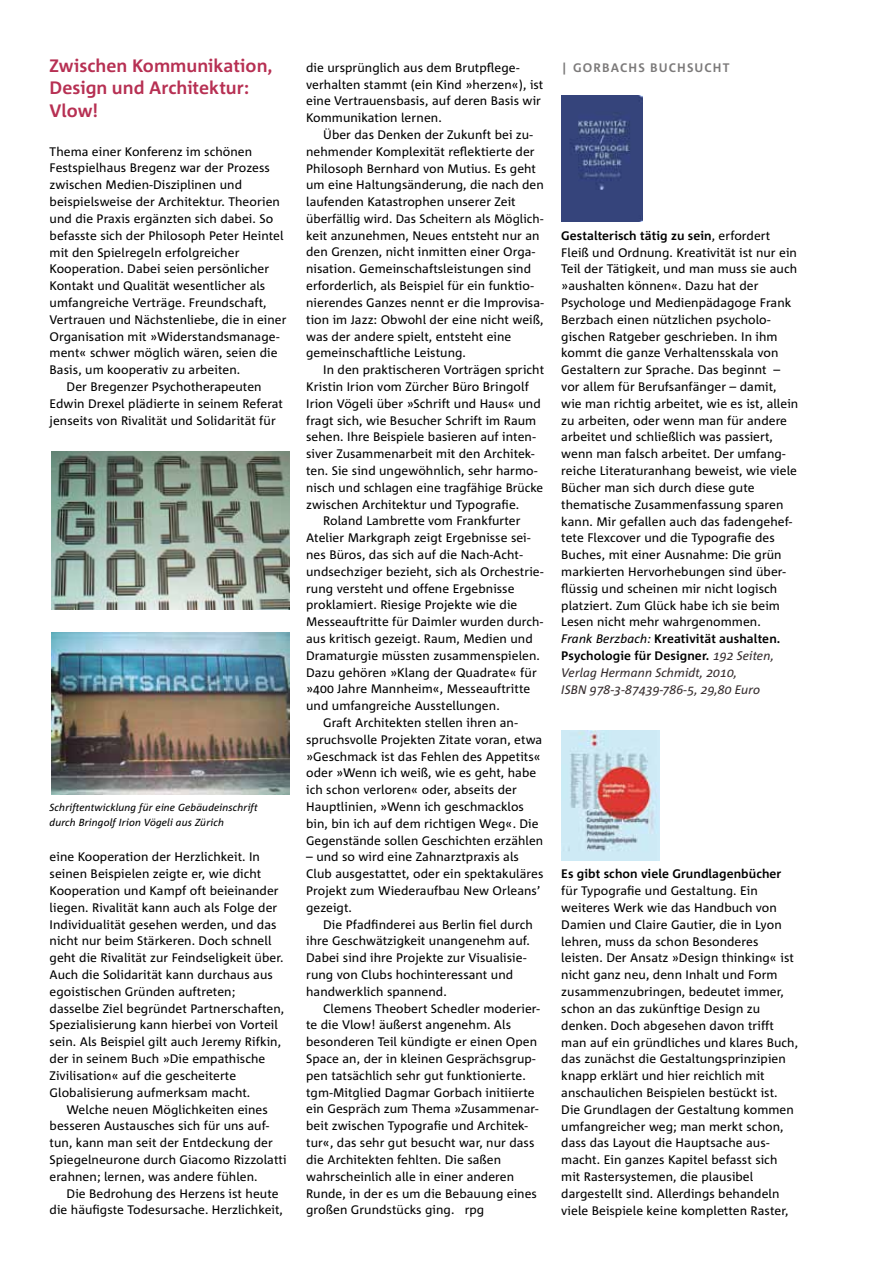
<style>
.page{position:relative;width:893px;height:1263px;background:#fff}
.page>*{position:absolute;margin:0;border:0;box-sizing:border-box;transform-origin:0 0}
.t1{font:700 18px/22.5px "Corpid";color:#b73053}
.t2{font:12.3px/16.8px "Corpid";letter-spacing:.005em;color:#000}
.t3{font:700 12.3px "Corpid";letter-spacing:.005em;color:#000}
.t4{font:700 12.3px "Corpid";letter-spacing:.09em;color:#7c7a7a}
.t5{font:12.15px "Corpid";letter-spacing:.005em;color:#000}
.t6{font:italic 10.2px/14.9px "Corpid";letter-spacing:.01em;color:#000}
.s1{font-weight:700}
.s2{font-style:italic}
.s3{font-style:italic;color:#372e2f}
</style>
<div class="page">
<img style="left:51px;top:452px;width:238px;height:157px">
<img style="left:51px;top:632px;width:238px;height:162px">
<img style="left:561px;top:95px;width:82px;height:127px">
<img style="left:561px;top:730px;width:98px;height:130px">
<h1 class="t1" style="left:50px;top:54px;width:225px">Zwischen Kommunikation,<br>Design und Architektur:<br>Vlow!</h1>
<p class="t2" style="left:50px;top:143px;width:204px">Thema einer Konferenz im schönen</p>
<p class="t2" style="left:50px;top:160px;width:222px">Festspielhaus Bregenz war der Prozess</p>
<p class="t2" style="left:50px;top:177px;width:194px">zwischen Medien-Disziplinen und</p>
<p class="t2" style="left:50px;top:194px;width:232px">beispielsweise der Architektur. Theorien</p>
<p class="t2" style="left:50px;top:210px;width:225px">und die Praxis ergänzten sich dabei. So</p>
<p class="t2" style="left:50px;top:227px;width:235px">befasste sich der Philosoph Peter Heintel</p>
<p class="t2" style="left:50px;top:244px;width:191px">mit den Spielregeln erfolgreicher</p>
<p class="t2" style="left:50px;top:261px;width:221px">Kooperation. Dabei seien persönlicher</p>
<p class="t2" style="left:50px;top:278px;width:217px">Kontakt und Qualität wesentlicher als</p>
<p class="t2" style="left:50px;top:294px;width:219px">umfangreiche Verträge. Freundschaft,</p>
<p class="t2" style="left:50px;top:311px;width:238px">Vertrauen und Nächstenliebe, die in einer</p>
<p class="t2" style="left:50px;top:328px;width:231px">Organisation mit »Widerstandsmanage-</p>
<p class="t2" style="left:50px;top:345px;width:229px">ment« schwer möglich wären, seien die</p>
<p class="t2" style="left:50px;top:362px;width:192px">Basis, um kooperativ zu arbeiten.</p>
<p class="t2" style="left:67px;top:378px;width:197px">Der Bregenzer Psychotherapeuten</p>
<p class="t2" style="left:50px;top:395px;width:235px">Edwin Drexel plädierte in seinem Referat</p>
<p class="t2" style="left:50px;top:412px;width:228px">jenseits von Rivalität und Solidarität für</p>
<p class="t6" style="left:50px;top:800px;width:210px">Schriftentwicklung für eine Gebäudeinschrift durch Bringolf Irion Vögeli aus Zürich</p>
<p class="t2" style="left:50px;top:849px;width:236px">eine Kooperation der Herzlichkeit. In seinen Beispielen zeigte er, wie dicht Kooperation und Kampf oft beieinander liegen. Rivalität kann auch als Folge der Individualität gesehen werden, und das nicht nur beim Stärkeren. Doch schnell geht die Rivalität zur Feindseligkeit über.<br>Auch die Solidarität kann durchaus aus egoistischen Gründen auftreten; dasselbe Ziel begründet Partnerschaften, Spezialisierung kann hierbei von Vorteil sein. Als Beispiel gilt auch Jeremy Rifkin, der in seinem Buch »Die empathische Zivilisation« auf die gescheiterte Globalisierung aufmerksam macht.</p>
<p class="t2" style="left:50px;top:1101px;width:238px;text-indent:17px">Welche neuen Möglichkeiten eines besseren Austausches sich für uns auf&shy;tun, kann man seit der Entdeckung der Spiegelneurone durch Giacomo Rizzolatti erahnen; lernen, was andere fühlen.</p>
<p class="t2" style="left:50px;top:1185px;width:235px;text-indent:17px">Die Bedrohung des Herzens ist heute die häufigste Todesursache. Herzlichkeit,</p>
<p class="t2" style="left:306px;top:59px;width:239px">die ursprünglich aus dem Brutpflege&shy;verhalten stammt (ein Kind »herzen«), ist eine Vertrauensbasis, auf deren Basis wir Kommunikation lernen.</p>
<p class="t2" style="left:306px;top:126px;width:239px;text-indent:17px">Über das Denken der Zukunft bei zu&shy;nehmender Komplexität reflektierte der Philosoph Bernhard von Mutius. Es geht um eine Haltungsänderung, die nach den laufenden Katastrophen unserer Zeit</p>
<p class="t5" style="left:306px;top:212px;width:239px">überfällig wird. Das Scheitern als Möglich-</p>
<p class="t2" style="left:306px;top:227px;width:239px">keit anzunehmen, Neues entsteht nur an den Grenzen, nicht inmitten einer Orga&shy;nisation. Gemeinschaftsleistungen sind erforderlich, als Beispiel für ein funktio&shy;nierendes Ganzes nennt er die Improvisa&shy;tion im Jazz: Obwohl der eine nicht weiß, was der andere spielt, entsteht eine gemeinschaftliche Leistung.</p>
<p class="t2" style="left:306px;top:362px;width:239px;text-indent:17px">In den praktischeren Vorträgen spricht Kristin Irion vom Zürcher Büro Bringolf Irion Vögeli über »Schrift und Haus« und fragt sich, wie Besucher Schrift im Raum sehen. Ihre Beispiele basieren auf inten&shy;siver Zusammenarbeit mit den Architek&shy;ten. Sie sind ungewöhnlich, sehr harmo-</p>
<p class="t5" style="left:306px;top:481px;width:239px">nisch und schlagen eine tragfähige Brücke</p>
<p class="t2" style="left:306px;top:496px;width:215px">zwischen Architektur und Typografie.</p>
<p class="t2" style="left:323px;top:513px;width:199px">Roland Lambrette vom Frankfurter</p>
<p class="t2" style="left:306px;top:530px;width:226px">Atelier Markgraph zeigt Ergebnisse sei-</p>
<p class="t2" style="left:306px;top:546px;width:218px">nes Büros, das sich auf die Nach-Acht-</p>
<p class="t2" style="left:306px;top:563px;width:239px">undsechziger bezieht, sich als Orchestrie-</p>
<p class="t2" style="left:306px;top:580px;width:210px">rung versteht und offene Ergebnisse</p>
<p class="t2" style="left:306px;top:597px;width:213px">proklamiert. Riesige Projekte wie die</p>
<p class="t2" style="left:306px;top:614px;width:239px">Messeauftritte für Daimler wurden durch-</p>
<p class="t2" style="left:306px;top:630px;width:228px">aus kritisch gezeigt. Raum, Medien und</p>
<p class="t2" style="left:306px;top:647px;width:235px">Dramaturgie müssten zusammenspielen.</p>
<p class="t2" style="left:306px;top:664px;width:232px">Dazu gehören »Klang der Quadrate« für</p>
<p class="t2" style="left:306px;top:681px;width:226px">»400 Jahre Mannheim«, Messeauftritte</p>
<p class="t2" style="left:306px;top:698px;width:195px">und umfangreiche Ausstellungen.</p>
<p class="t2" style="left:323px;top:714px;width:196px">Graft Architekten stellen ihren an-</p>
<p class="t2" style="left:306px;top:731px;width:238px">spruchsvolle Projekten Zitate voran, etwa</p>
<p class="t2" style="left:306px;top:748px;width:236px">»Geschmack ist das Fehlen des Appetits«</p>
<p class="t2" style="left:306px;top:765px;width:232px">oder »Wenn ich weiß, wie es geht, habe</p>
<p class="t2" style="left:306px;top:782px;width:212px">ich schon verloren« oder, abseits der</p>
<p class="t2" style="left:306px;top:798px;width:219px">Hauptlinien, »Wenn ich geschmacklos</p>
<p class="t2" style="left:306px;top:815px;width:234px">bin, bin ich auf dem richtigen Weg«. Die</p>
<p class="t2" style="left:306px;top:832px;width:238px">Gegenstände sollen Geschichten erzählen</p>
<p class="t2" style="left:306px;top:849px;width:239px">– und so wird eine Zahnarztpraxis als<br>Club ausgestattet, oder ein spektakuläres<br>Projekt zum Wiederaufbau New Orleans’ gezeigt.</p>
<p class="t2" style="left:306px;top:916px;width:228px;text-indent:17px">Die Pfadfinderei aus Berlin fiel durch ihre Geschwätzigkeit unangenehm auf.<br>Dabei sind ihre Projekte zur Visualisie&shy;rung von Clubs hochinteressant und handwerklich spannend.</p>
<p class="t2" style="left:306px;top:1000px;width:235px;text-indent:17px">Clemens Theobert Schedler moderier&shy;te die Vlow! äußerst angenehm. Als besonderen Teil kündigte er einen Open Space an, der in kleinen Gesprächsgrup&shy;pen tatsächlich sehr gut funktionierte. tgm-Mitglied Dagmar Gorbach initiierte ein Gespräch zum Thema »Zusammenar&shy;beit zwischen Typografie und Architek&shy;tur«, das sehr gut besucht war, nur dass die Architekten fehlten. Die saßen wahrscheinlich alle in einer anderen Runde, in der es um die Bebauung eines großen Grundstücks ging. rpg</p>
<p class="t4" style="left:561px;top:61px;width:170px">| GORBACHS BUCHSUCHT</p>
<p class="t2" style="left:561px;top:227px;width:238px"><span class="s1">Gestalterisch tätig zu sein</span>, erfordert Fleiß und Ordnung. Kreativität ist nur ein Teil der Tätigkeit, und man muss sie auch »aushalten können«. Dazu hat der Psychologe und Medienpädagoge Frank Berzbach einen nützlichen psycholo&shy;gischen Ratgeber geschrieben. In ihm kommt die ganze Verhaltensskala von Gestaltern zur Sprache. Das beginnt – vor allem für Berufsanfänger – damit, wie man richtig arbeitet, wie es ist, allein zu arbeiten, oder wenn man für andere arbeitet und schließlich was passiert, wenn man falsch arbeitet. Der umfang&shy;reiche Literaturanhang beweist, wie viele Bücher man sich durch diese gute thematische Zusammenfassung sparen kann. Mir gefallen auch das fadengehef&shy;tete Flexcover und die Typografie des Buches, mit einer Ausnahme: Die grün markierten Hervorhebungen sind über&shy;flüssig und scheinen mir nicht logisch platziert. Zum Glück habe ich sie beim Lesen nicht mehr wahrgenommen.<br><span class="s2">Frank Berzbach:</span> <span class="s1">Kreativität aushalten.<br>Psychologie für Designer.</span> <span class="s3">192 Seiten, Verlag Hermann Schmidt, 2010,<br>ISBN 978-3-87439-786-5, 29,80 Euro</span></p>
<p class="t3" style="left:561px;top:867px;width:222px">Es gibt schon viele Grundlagenbücher</p>
<p class="t2" style="left:561px;top:883px;width:238px">für Typografie und Gestaltung. Ein weiteres Werk wie das Handbuch von Damien und Claire Gautier, die in Lyon lehren, muss da schon Besonderes leisten. Der Ansatz »Design thinking« ist nicht ganz neu, denn Inhalt und Form zusammenzubringen, bedeutet immer, schon an das zukünftige Design zu denken. Doch abgesehen davon trifft man auf ein gründliches und klares Buch, das zunächst die Gestaltungsprinzipien knapp erklärt und hier reichlich mit anschaulichen Beispielen bestückt ist.<br>Die Grundlagen der Gestaltung kommen umfangreicher weg; man merkt schon, dass das Layout die Hauptsache aus&shy;macht. Ein ganzes Kapitel befasst sich mit Rastersystemen, die plausibel dargestellt sind. Allerdings behandeln viele Beispiele keine kompletten Raster,</p>
</div>
